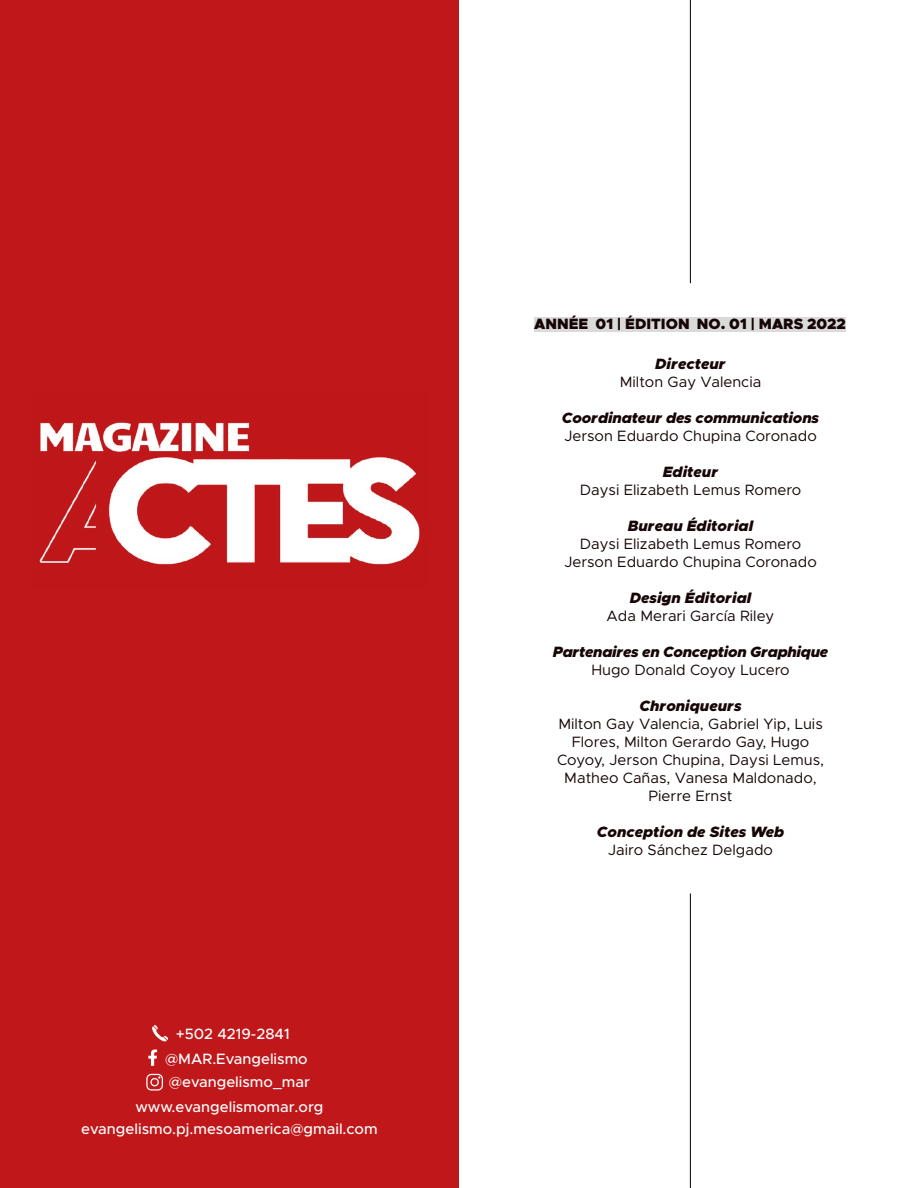
<style>
.page{position:relative;width:918px;height:1188px;background:#fff}
.page>*{position:absolute;margin:0;border:0;box-sizing:border-box;transform-origin:0 0}
.t1{font:15px/18px "Metropolis";color:#160506;text-align:center}
.t2{font:italic 900 15px "Metropolis";color:#160506}
.t3{font:500 15px/24.9px "Metropolis";color:#fff}
.t4{font:italic 900 15px "Metropolis";letter-spacing:-.02em;color:#160506}
.t5{font:900 15px "Metropolis";color:#160506}
</style>
<div class="page">
<div style="left:0;top:0;width:459px;height:1188px;background:#c0181a"></div>
<div style="left:534px;top:317px;width:312px;height:15px;background:#dadada"></div>
<svg style="left:148px;top:1049px;width:9px;height:17px"></svg>
<hr style="left:690px;top:893px;width:1px;height:295px;background:#000">
<hr style="left:690px;top:0;width:1px;height:283px;background:#000">
<svg style="left:146px;top:1074px;width:17px;height:17px"></svg>
<svg style="left:152px;top:1025px;width:16px;height:17px"></svg>
<img style="left:39px;top:422px;width:381px;height:143px">
<p class="t3" style="left:176px;top:1022px;width:115px">+502 4219-2841</p>
<p class="t3" style="left:165px;top:1046px;width:144px">@MAR.Evangelismo</p>
<p class="t3" style="left:135px;top:1070px;width:190px;text-indent:34px">@evangelismo_mar www.evangelismomar.org</p>
<p class="t3" style="left:81px;top:1116px;width:298px">evangelismo.pj.mesoamerica@gmail.com</p>
<p class="t5" style="left:534px;top:314px;width:313px">ANNÉE 01 | ÉDITION NO. 01 | MARS 2022</p>
<p class="t2" style="left:655px;top:354px;width:72px">Directeur</p>
<p class="t1" style="left:620px;top:373px;width:143px">Milton Gay Valencia</p>
<p class="t2" style="left:562px;top:408px;width:259px">Coordinateur des communications</p>
<p class="t1" style="left:564px;top:427px;width:254px">Jerson Eduardo Chupina Coronado</p>
<p class="t2" style="left:663px;top:462px;width:57px">Editeur</p>
<p class="t1" style="left:580px;top:481px;width:223px">Daysi Elizabeth Lemus Romero</p>
<p class="t2" style="left:628px;top:516px;width:127px">Bureau Éditorial</p>
<p class="t1" style="left:564px;top:535px;width:254px">Daysi Elizabeth Lemus Romero<br>Jerson Eduardo Chupina Coronado</p>
<p class="t2" style="left:630px;top:588px;width:123px">Design Éditorial</p>
<p class="t1" style="left:607px;top:607px;width:169px">Ada Merari García Riley</p>
<p class="t4" style="left:553px;top:642px;width:277px">Partenaires en Conception Graphique</p>
<p class="t1" style="left:591px;top:661px;width:200px">Hugo Donald Coyoy Lucero</p>
<p class="t2" style="left:639px;top:696px;width:104px">Chroniqueurs</p>
<p class="t1" style="left:557px;top:715px;width:269px">Milton Gay Valencia, Gabriel Yip, Luis<br>Flores, Milton Gerardo Gay, Hugo<br>Coyoy, Jerson Chupina, Daysi Lemus,<br>Matheo Cañas, Vanesa Maldonado,<br>Pierre Ernst</p>
<p class="t2" style="left:597px;top:822px;width:189px">Conception de Sites Web</p>
<p class="t1" style="left:608px;top:841px;width:167px">Jairo Sánchez Delgado</p>
</div>
